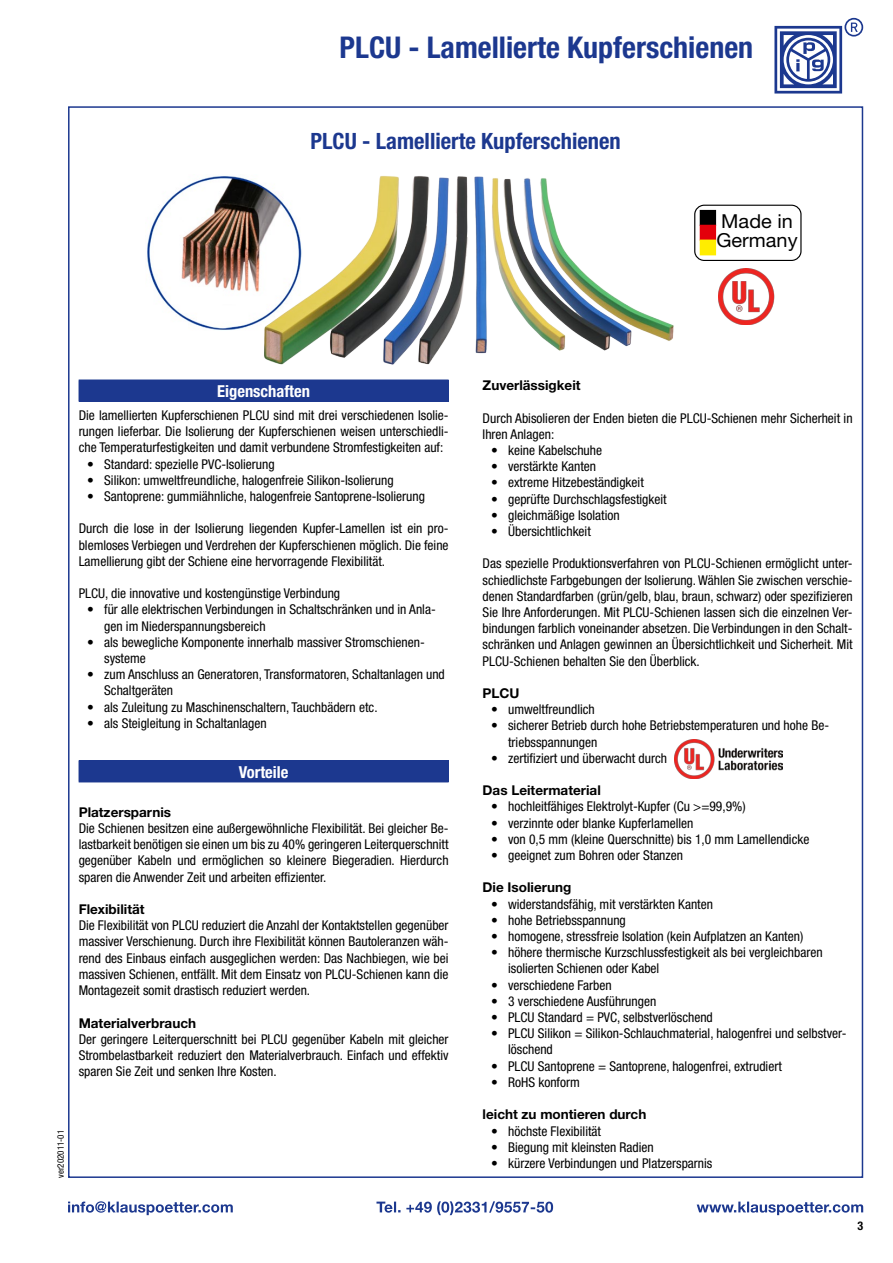
<style>
.page{position:relative;width:893px;height:1263px;background:#fff}
.page>*{position:absolute;margin:0;border:0;box-sizing:border-box;transform-origin:0 0}
.t1{font:700 condensed 30px "Helvetica Neue";color:#1c388f}
.t2{font:700 condensed 22.5px "Helvetica Neue";color:#1c388f}
.t3{font:19.2px/19.2px "Helvetica Neue";color:#000}
.t4{font:700 condensed 16.5px "Helvetica Neue";color:#fff}
.t5{font:condensed 13.5px/16.2px "Helvetica Neue";color:#000}
.t6{font:700 13.5px "Helvetica Neue";color:#000}
.t7{font:700 condensed 12px "Helvetica Neue";color:#000}
.t8{font:condensed 9px "Helvetica Neue";color:#000}
</style>
<div class="page">
<svg style="left:774px;top:18px;width:89px;height:76px"></svg>
<svg style="left:697px;top:1201px;width:166px;height:14px"></svg>
<svg style="left:68px;top:1201px;width:165px;height:14px"></svg>
<svg style="left:376px;top:1201px;width:177px;height:14px"></svg>
<div style="left:79px;top:380px;width:369px;height:21px;background:#1c388f"></div>
<svg style="left:448px;top:380px;width:1px;height:21px"></svg>
<hr style="left:79px;top:401px;width:370px;height:1px;background:#1c388f">
<div style="left:79px;top:761px;width:369px;height:21px;background:#1c388f"></div>
<hr style="left:79px;top:760px;width:370px;height:1px;background:#1c388f">
<svg style="left:448px;top:761px;width:1px;height:20px"></svg>
<hr style="left:79px;top:781px;width:370px;height:1px;background:#1c388f">
<img style="left:147px;top:176px;width:106px;height:154px">
<img style="left:253px;top:176px;width:421px;height:189px">
<img style="left:674px;top:739px;width:108px;height:40px">
<img style="left:719px;top:268px;width:56px;height:56px">
<div style="left:700px;top:210px;width:16px;height:15px;background:#000"></div>
<div style="left:700px;top:210px;width:16px;height:15px;border:1px solid #000"></div>
<div style="left:700px;top:225px;width:16px;height:15px;background:#e3000b"></div>
<div style="left:700px;top:225px;width:16px;height:15px;border:1px solid #e3000b"></div>
<div style="left:700px;top:240px;width:16px;height:15px;background:#ffed00"></div>
<div style="left:694px;top:205px;width:107px;height:56px;border:1px solid #000;border-radius:9px"></div>
<h1 class="t1" style="left:340px;top:29px;width:415px">PLCU - Lamellierte Kupferschienen</h1>
<h2 class="t2" style="left:310px;top:128px;width:312px">PLCU - Lamellierte Kupferschienen</h2>
<h3 class="t3" style="left:716px;top:211px;width:83px">Made in<br>Germany</h3>
<p class="t4" style="left:217px;top:381px;width:94px">Eigenschaften</p>
<p class="t5" style="left:79px;top:407px;width:371px;text-align:justify">Die lamellierten Kupferschienen PLCU sind mit drei verschiedenen Isolie&shy;rungen lieferbar. Die Isolierung der Kupferschienen weisen unterschiedli&shy;che Temperaturfestigkeiten und damit verbundene Stromfestigkeiten auf:</p>
<p class="t5" style="left:87px;top:456px;width:189px">• Standard: spezielle PVC-Isolierung</p>
<p class="t5" style="left:87px;top:472px;width:308px">• Silikon: umweltfreundliche, halogenfreie Silikon-Isolierung</p>
<p class="t5" style="left:87px;top:488px;width:339px">• Santoprene: gummiähnliche, halogenfreie Santoprene-Isolierung</p>
<p class="t5" style="left:79px;top:520px;width:371px;text-align:justify">Durch die lose in der Isolierung liegenden Kupfer-Lamellen ist ein pro&shy;blemloses Verbiegen und Verdrehen der Kupferschienen möglich. Die feine Lamellierung gibt der Schiene eine hervorragende Flexibilität.</p>
<p class="t5" style="left:79px;top:585px;width:263px">PLCU, die innovative und kostengünstige Verbindung</p>
<p class="t5" style="left:104px;top:601px;width:333px;text-indent:-17px">• für alle elektrischen Verbindungen in Schaltschränken und in Anla&shy;gen im Niederspannungsbereich</p>
<p class="t5" style="left:104px;top:634px;width:322px;text-indent:-17px">• als bewegliche Komponente innerhalb massiver Stromschienen&shy;systeme</p>
<p class="t5" style="left:104px;top:666px;width:342px;text-indent:-17px">• zum Anschluss an Generatoren, Transformatoren, Schaltanlagen und<br>Schaltgeräten</p>
<p class="t5" style="left:87px;top:699px;width:292px">• als Zuleitung zu Maschinenschaltern, Tauchbädern etc.</p>
<p class="t5" style="left:87px;top:715px;width:181px">• als Steigleitung in Schaltanlagen</p>
<p class="t4" style="left:239px;top:762px;width:51px">Vorteile</p>
<p class="t6" style="left:79px;top:804px;width:94px">Platzersparnis</p>
<p class="t5" style="left:79px;top:820px;width:371px;text-align:justify">Die Schienen besitzen eine außergewöhnliche Flexibilität. Bei gleicher Be&shy;lastbarkeit benötigen sie einen um bis zu 40% geringeren Leiterquerschnitt gegenüber Kabeln und ermöglichen so kleinere Biegeradien. Hierdurch sparen die Anwender Zeit und arbeiten effizienter.</p>
<p class="t6" style="left:79px;top:901px;width:67px">Flexibilität</p>
<p class="t5" style="left:79px;top:917px;width:371px;text-align:justify">Die Flexibilität von PLCU reduziert die Anzahl der Kontaktstellen gegenüber massiver Verschienung. Durch ihre Flexibilität können Bautoleranzen wäh&shy;rend des Einbaus einfach ausgeglichen werden: Das Nachbiegen, wie bei massiven Schienen, entfällt. Mit dem Einsatz von PLCU-Schienen kann die Montagezeit somit drastisch reduziert werden.</p>
<p class="t6" style="left:79px;top:1014px;width:119px">Materialverbrauch</p>
<p class="t5" style="left:79px;top:1031px;width:371px;text-align:justify">Der geringere Leiterquerschnitt bei PLCU gegenüber Kabeln mit gleicher Strombelastbarkeit reduziert den Materialverbrauch. Einfach und effektiv sparen Sie Zeit und senken Ihre Kosten.</p>
<p class="t8" style="left:55px;top:1178px;width:50px;rotate:-90deg">ver202011-01</p>
<p class="t6" style="left:483px;top:377px;width:99px">Zuverlässigkeit</p>
<p class="t5" style="left:483px;top:410px;width:371px">Durch Abisolieren der Enden bieten die PLCU-Schienen mehr Sicherheit in<br>Ihren Anlagen:</p>
<p class="t5" style="left:491px;top:442px;width:112px">• keine Kabelschuhe</p>
<p class="t5" style="left:491px;top:458px;width:106px">• verstärkte Kanten</p>
<p class="t5" style="left:491px;top:474px;width:154px">• extreme Hitzebeständigkeit</p>
<p class="t5" style="left:491px;top:491px;width:177px">• geprüfte Durchschlagsfestigkeit</p>
<p class="t5" style="left:491px;top:507px;width:130px">• gleichmäßige Isolation</p>
<p class="t5" style="left:491px;top:523px;width:101px">• Übersichtlichkeit</p>
<p class="t5" style="left:483px;top:555px;width:371px;text-align:justify">Das spezielle Produktionsverfahren von PLCU-Schienen ermöglicht unter&shy;schiedlichste Farbgebungen der Isolierung. Wählen Sie zwischen verschie&shy;denen Standardfarben (grün/gelb, blau, braun, schwarz) oder spezifizieren Sie Ihre Anforderungen. Mit PLCU-Schienen lassen sich die einzelnen Ver&shy;bindungen farblich voneinander absetzen. Die Verbindungen in den Schalt&shy;schränken und Anlagen gewinnen an Übersichtlichkeit und Sicherheit. Mit PLCU-Schienen behalten Sie den Überblick.</p>
<p class="t6" style="left:483px;top:685px;width:39px">PLCU</p>
<p class="t5" style="left:491px;top:701px;width:105px">• umweltfreundlich</p>
<p class="t5" style="left:508px;top:717px;width:322px;text-indent:-17px">• sicherer Betrieb durch hohe Betriebstemperaturen und hohe Be&shy;triebsspannungen</p>
<p class="t5" style="left:491px;top:750px;width:177px">• zertifiziert und überwacht durch</p>
<p class="t6" style="left:483px;top:782px;width:120px">Das Leitermaterial</p>
<p class="t5" style="left:491px;top:798px;width:256px">• hochleitfähiges Elektrolyt-Kupfer (Cu &gt;=99,9%)</p>
<p class="t5" style="left:491px;top:815px;width:204px">• verzinnte oder blanke Kupferlamellen</p>
<p class="t5" style="left:491px;top:831px;width:320px">• von 0,5 mm (kleine Querschnitte) bis 1,0 mm Lamellendicke</p>
<p class="t5" style="left:491px;top:847px;width:193px">• geeignet zum Bohren oder Stanzen</p>
<p class="t6" style="left:483px;top:879px;width:90px">Die Isolierung</p>
<p class="t5" style="left:491px;top:896px;width:223px">• widerstandsfähig, mit verstärkten Kanten</p>
<p class="t5" style="left:491px;top:912px;width:136px">• hohe Betriebsspannung</p>
<p class="t5" style="left:491px;top:928px;width:314px">• homogene, stressfreie Isolation (kein Aufplatzen an Kanten)</p>
<p class="t5" style="left:508px;top:944px;width:316px;text-indent:-17px">• höhere thermische Kurzschlussfestigkeit als bei vergleichbaren isolierten Schienen oder Kabel</p>
<p class="t5" style="left:491px;top:977px;width:122px">• verschiedene Farben</p>
<p class="t5" style="left:491px;top:993px;width:167px">• 3 verschiedene Ausführungen</p>
<p class="t5" style="left:491px;top:1009px;width:223px">• PLCU Standard = PVC, selbstverlöschend</p>
<p class="t5" style="left:508px;top:1025px;width:340px;text-indent:-17px">• PLCU Silikon = Silikon-Schlauchmaterial, halogenfrei und selbstver&shy;löschend</p>
<p class="t5" style="left:491px;top:1058px;width:292px">• PLCU Santoprene = Santoprene, halogenfrei, extrudiert</p>
<p class="t5" style="left:491px;top:1074px;width:90px">• RoHS konform</p>
<p class="t6" style="left:483px;top:1106px;width:165px">leicht zu montieren durch</p>
<p class="t5" style="left:491px;top:1122px;width:111px">• höchste Flexibilität</p>
<p class="t5" style="left:491px;top:1139px;width:164px">• Biegung mit kleinsten Radien</p>
<p class="t5" style="left:491px;top:1155px;width:223px">• kürzere Verbindungen und Platzersparnis</p>
<p class="t7" style="left:857px;top:1218px;width:7px">3</p>
</div>
